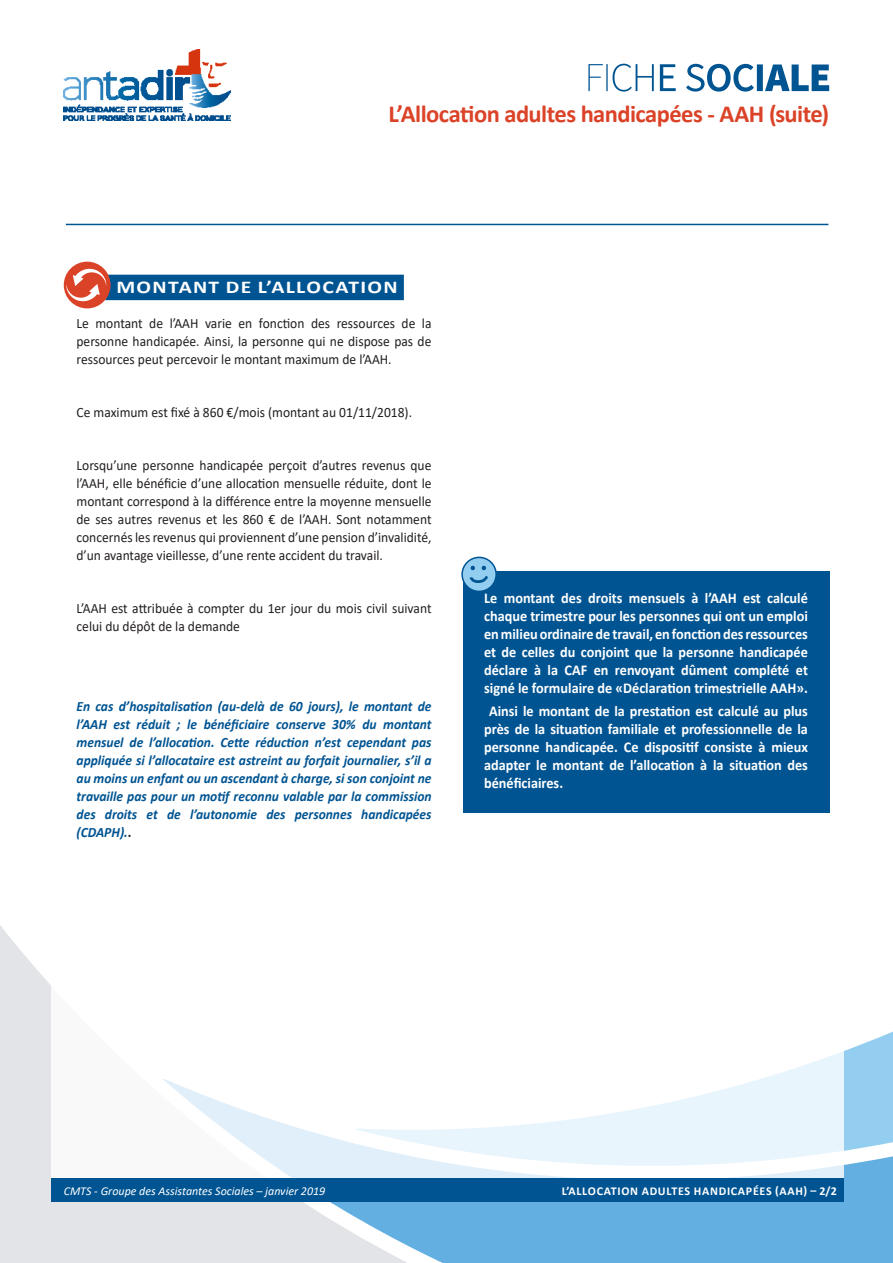
<style>
.page{position:relative;width:893px;height:1263px;background:#fff}
.page>*{position:absolute;margin:0;border:0;box-sizing:border-box;transform-origin:0 0}
.t1{font:700 24.6px "Calibri";letter-spacing:-.025em;color:#db4328}
.sous_titre_barette_b{font:700 18px "Calibri";letter-spacing:.06em;color:#fff;scale:1.2 1}
.texte_fiche{font:700 15px/18px "Calibri";color:#fff;text-align:justify;scale:.95 1}
.texte_fiche-2{font:14.25px/18px "Calibri";color:#231f20;text-align:justify;scale:.95 1}
.texte_fiche-3{font:italic 700 14.25px/18px "Calibri";color:#005492;text-align:justify;scale:.95 1}
.t2{font:italic 12px "Calibri";color:#fff}
.t3{font:700 12px "Calibri";letter-spacing:.06em;color:#fff}
.s1{font-style:normal;color:#231f20}
</style>
<div class="page">
<img style="left:64px;top:50px;width:166px;height:71px">
<svg style="left:588px;top:64px;width:241px;height:28px"></svg>
<svg style="left:0;top:720px;width:893px;height:543px"></svg>
<div style="left:51px;top:848px;width:792px;height:331px;background:#fff"></div>
<div style="left:51px;top:1179px;width:792px;height:23px;background:#005492"></div>
<hr style="left:66px;top:224px;width:762px;height:1px;background:#005492">
<div style="left:105px;top:275px;width:299px;height:25px;background:#005492"></div>
<div style="left:64px;top:262px;width:47px;height:46px;background:#db4328;border-radius:50%"></div>
<svg style="left:66px;top:269px;width:40px;height:32px"></svg>
<div style="left:463px;top:571px;width:366px;height:241px;background:#005492"></div>
<div style="left:462px;top:557px;width:34px;height:34px;background:#93cef0;border-radius:50%"></div>
<div style="left:461px;top:557px;width:36px;height:35px;border:2px solid #005492;border-radius:50%"></div>
<svg style="left:470px;top:566px;width:5px;height:4px"></svg>
<svg style="left:481px;top:566px;width:5px;height:4px"></svg>
<svg style="left:469px;top:576px;width:19px;height:7px"></svg>
<p class="t1" style="left:389px;top:96px;width:442px">L’Allocation adultes handicapées - AAH (suite)</p>
<p class="sous_titre_barette_b" style="left:116px;top:275px;width:236px">MONTANT DE L’ALLOCATION</p>
<p class="texte_fiche-2" style="left:77px;top:314px;width:375px">Le montant de l’AAH varie en fonction des ressources de la personne handicapée. Ainsi, la personne qui ne dispose pas de ressources peut percevoir le montant maximum de l’AAH.</p>
<p class="texte_fiche-2" style="left:77px;top:403px;width:355px">Ce maximum est fixé à 860 €/mois (montant au 01/11/2018).</p>
<p class="texte_fiche-2" style="left:77px;top:456px;width:375px">Lorsqu’une personne handicapée perçoit d’autres revenus que l’AAH, elle bénéficie d’une allocation mensuelle réduite, dont le montant correspond à la différence entre la moyenne mensuelle de ses autres revenus et les 860 € de l’AAH. Sont notamment concernés les revenus qui proviennent d’une pension d’invalidité, d’un avantage vieillesse, d’une rente accident du travail.</p>
<p class="texte_fiche-2" style="left:77px;top:599px;width:375px">L’AAH est attribuée à compter du 1er jour du mois civil suivant celui du dépôt de la demande</p>
<p class="texte_fiche-3" style="left:77px;top:697px;width:375px">En cas d’hospitalisation (au-delà de 60 jours), le montant de l’AAH est réduit ; le bénéficiaire conserve 30% du montant mensuel de l’allocation. Cette réduction n’est cependant pas appliquée si l’allocataire est astreint au forfait journalier, s’il a au moins un enfant ou un ascendant à charge, si son conjoint ne travaille pas pour un motif reconnu valable par la commission des droits et de l’autonomie des personnes handicapées (CDAPH).<span class="s1">.</span></p>
<p class="texte_fiche" style="left:484px;top:589px;width:342px">Le montant des droits mensuels à l’AAH est calculé chaque trimestre pour les personnes qui ont un emploi en milieu ordinaire de travail, en fonction des ressources et de celles du conjoint que la personne handicapée déclare à la CAF en renvoyant dûment complété et signé le formulaire de «Déclaration trimestrielle AAH».</p>
<p class="texte_fiche" style="left:484px;top:701px;width:342px;text-indent:5px">Ainsi le montant de la prestation est calculé au plus près de la situation familiale et professionnelle de la personne handicapée. Ce dispositif consiste à mieux adapter le montant de l’allocation à la situation des bénéficiaires.</p>
<p class="t2" style="left:64px;top:1182px;width:263px">CMTS - Groupe des Assistantes Sociales – janvier 2019</p>
<p class="t3" style="left:562px;top:1182px;width:277px">L’ALLOCATION ADULTES HANDICAPÉES (AAH) – 2/2</p>
</div>
